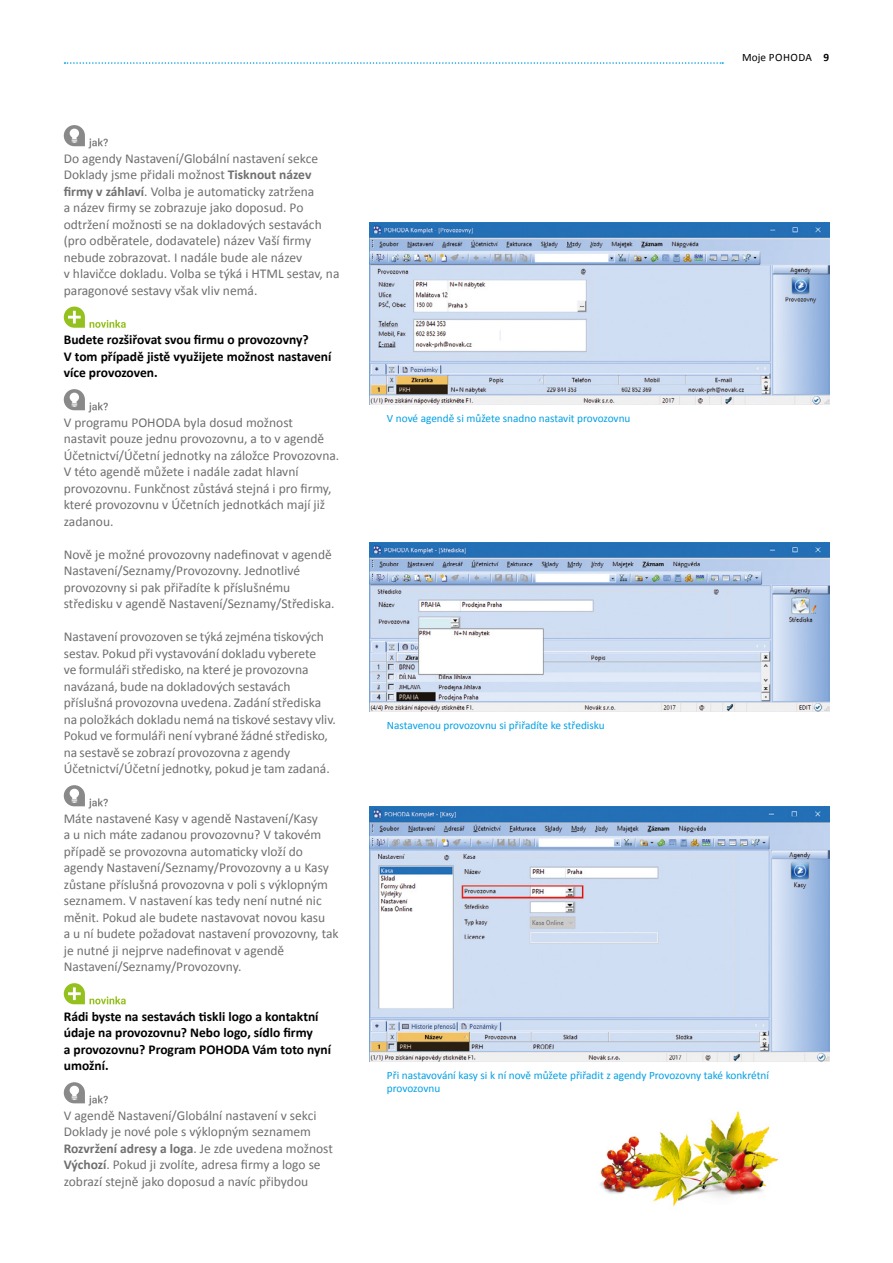
<style>
.page{position:relative;width:893px;height:1263px;background:#fff}
.page>*{position:absolute;margin:0;border:0;box-sizing:border-box;transform-origin:0 0}
.t1{font:13.5px/16.5px "Calibri";color:#706f6f}
.t2{font:700 13.5px/16.5px "Calibri";color:#000}
.t3{font:11.25px/13.5px "Calibri";color:#009fe3}
.t4{font:11.25px "Calibri";letter-spacing:.03em;color:#000}
.s1{font-weight:700}
</style>
<div class="page">
<svg style="left:65px;top:62px;width:658px;height:2px"></svg>
<svg style="left:64px;top:125px;width:44px;height:23px"></svg>
<svg style="left:64px;top:307px;width:62px;height:21px"></svg>
<svg style="left:64px;top:389px;width:44px;height:23px"></svg>
<svg style="left:64px;top:785px;width:44px;height:23px"></svg>
<svg style="left:64px;top:983px;width:62px;height:21px"></svg>
<svg style="left:64px;top:1082px;width:44px;height:23px"></svg>
<img style="left:370px;top:223px;width:459px;height:182px">
<img style="left:370px;top:542px;width:459px;height:170px">
<img style="left:370px;top:806px;width:459px;height:256px">
<img style="left:599px;top:1111px;width:180px;height:96px">
<p class="t1" style="left:64px;top:150px;width:277px">Do agendy Nastavení/Globální nastavení sekce Doklady jsme přidali možnost <span class="s1">Tisknout název firmy v záhlaví</span>. Volba je automaticky zatržena<br>a název firmy se zobrazuje jako doposud. Po odtržení možnosti se na dokladových sestavách (pro odběratele, dodavatele) název Vaší firmy nebude zobrazovat. I nadále bude ale název<br>v hlavičce dokladu. Volba se týká i HTML sestav, na paragonové sestavy však vliv nemá.</p>
<p class="t2" style="left:64px;top:332px;width:269px">Budete rozšiřovat svou firmu o provozovny?<br>V tom případě jistě využijete možnost nastavení více provozoven.</p>
<p class="t1" style="left:64px;top:414px;width:277px">V programu POHODA byla dosud možnost nastavit pouze jednu provozovnu, a to v agendě Účetnictví/Účetní jednotky na záložce Provozovna.<br>V této agendě můžete i nadále zadat hlavní provozovnu. Funkčnost zůstává stejná i pro firmy, které provozovnu v Účetních jednotkách mají již zadanou.</p>
<p class="t1" style="left:64px;top:546px;width:272px">Nově je možné provozovny nadefinovat v agendě Nastavení/Seznamy/Provozovny. Jednotlivé provozovny si pak přiřadíte k příslušnému středisku v agendě Nastavení/Seznamy/Střediska.</p>
<p class="t1" style="left:64px;top:629px;width:274px">Nastavení provozoven se týká zejména tiskových sestav. Pokud při vystavování dokladu vyberete<br>ve formuláři středisko, na které je provozovna navázaná, bude na dokladových sestavách příslušná provozovna uvedena. Zadání střediska na položkách dokladu nemá na tiskové sestavy vliv.<br>Pokud ve formuláři není vybrané žádné středisko, na sestavě se zobrazí provozovna z agendy Účetnictví/Účetní jednotky, pokud je tam zadaná.</p>
<p class="t1" style="left:64px;top:810px;width:276px">Máte nastavené Kasy v agendě Nastavení/Kasy<br>a u nich máte zadanou provozovnu? V takovém případě se provozovna automaticky vloží do agendy Nastavení/Seznamy/Provozovny a u Kasy zůstane příslušná provozovna v poli s výklopným seznamem. V nastavení kas tedy není nutné nic měnit. Pokud ale budete nastavovat novou kasu<br>a u ní budete požadovat nastavení provozovny, tak je nutné ji nejprve nadefinovat v agendě Nastavení/Seznamy/Provozovny.</p>
<p class="t2" style="left:64px;top:1008px;width:269px">Rádi byste na sestavách tiskli logo a kontaktní údaje na provozovnu? Nebo logo, sídlo firmy<br>a provozovnu? Program POHODA Vám toto nyní umožní.</p>
<p class="t1" style="left:64px;top:1107px;width:271px">V agendě Nastavení/Globální nastavení v sekci Doklady je nové pole s výklopným seznamem <span class="s1">Rozvržení adresy a loga</span>. Je zde uvedena možnost <span class="s1">Výchozí</span>. Pokud ji zvolíte, adresa firmy a logo se zobrazí stejně jako doposud a navíc přibydou</p>
<p class="t4" style="left:742px;top:50px;width:88px">Moje POHODA <span class="s1">9</span></p>
<p class="t3" style="left:387px;top:411px;width:245px">V nové agendě si můžete snadno nastavit provozovnu</p>
<p class="t3" style="left:387px;top:718px;width:219px">Nastavenou provozovnu si přiřadíte ke středisku</p>
<p class="t3" style="left:387px;top:1068px;width:383px">Při nastavování kasy si k ní nově můžete přiřadit z agendy Provozovny také konkrétní provozovnu</p>
</div>
